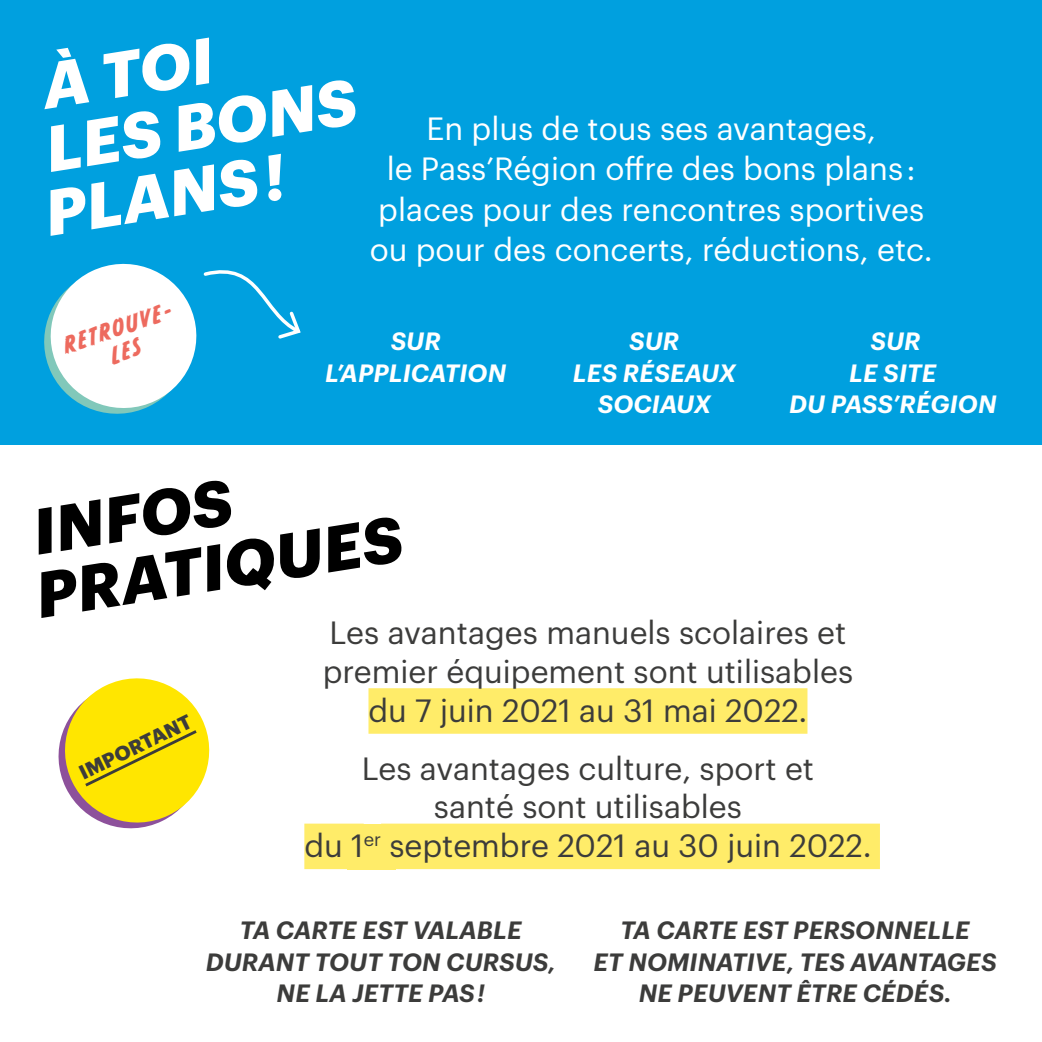
<style>
.page{position:relative;width:1042px;height:1042px;background:#fff}
.page>*{position:absolute;margin:0;border:0;box-sizing:border-box;transform-origin:0 0}
.titre_1{font:italic 700 63px/63px "Graphik";color:#fff}
.titre_1-2{font:italic 700 63px/63px "Graphik";color:#000}
.labeur{font:31.5px/38.5px "Graphik";color:#3c3c3b;text-align:center}
.labeur-2{font:31.5px/40.2px "Graphik";color:#fff;text-align:center}
.labeur-3{font:italic 600 24.5px/31.5px "Graphik";letter-spacing:.005em;color:#3c3c3b;text-align:center}
.labeur-4{font:italic 600 24.5px/31.5px "Graphik";letter-spacing:.005em;color:#fff;text-align:center}
.labeur-5{font:21px/24.5px "CC Monster Mash";color:#ed6a5e;text-align:center}
.labeur-6{font:700 19.95px "Graphik";color:#3c3c3b}
</style>
<div class="page">
<div style="left:347px;top:823px;width:49px;height:46px;background:#ffec69"></div>
<div style="left:0;top:0;width:1042px;height:444px;background:#00a0df"></div>
<div style="left:368px;top:688px;width:439px;height:46px;background:#ffec69"></div>
<div style="left:304px;top:823px;width:60px;height:46px;background:#ffec69"></div>
<div style="left:381px;top:823px;width:499px;height:46px;background:#ffec69"></div>
<svg style="left:58px;top:678px;width:152px;height:151px"></svg>
<svg style="left:44px;top:263px;width:257px;height:151px"></svg>
<p class="titre_1" style="left:20px;top:52px;width:326px;rotate:-9deg">À TOI<br>LES BONS<br>PLANS !</p>
<p class="labeur-2" style="left:370px;top:106px;width:564px">En plus de tous ses avantages,<br>le Pass’Région offre des bons plans : places pour des rencontres sportives ou pour des concerts, réductions, etc.</p>
<p class="labeur-5" style="left:60px;top:335px;width:116px;rotate:-19deg">RETROUVE-<br>LES</p>
<p class="labeur-4" style="left:325px;top:323px;width:183px">SUR<br>L’APPLICATION</p>
<p class="labeur-4" style="left:573px;top:323px;width:164px">SUR<br>LES RÉSEAUX<br>SOCIAUX</p>
<p class="labeur-4" style="left:789px;top:323px;width:209px">SUR<br>LE SITE<br>DU PASS’RÉGION</p>
<p class="titre_1-2" style="left:20px;top:497px;width:372px;rotate:-9deg">INFOS<br>PRATIQUES</p>
<p class="labeur-6" style="left:73px;top:759px;width:124px;rotate:-26deg">IMPORTANT</p>
<p class="labeur" style="left:323px;top:611px;width:532px">Les avantages manuels scolaires et premier équipement sont utilisables du 7 juin 2021 au 31 mai 2022.</p>
<p class="labeur" style="left:304px;top:746px;width:569px">Les avantages culture, sport et<br>santé sont utilisables<br>du 1<sup>er</sup> septembre 2021 au 30 juin 2022.</p>
<p class="labeur-3" style="left:206px;top:912px;width:351px">TA CARTE EST VALABLE<br>DURANT TOUT TON CURSUS,<br>NE LA JETTE PAS !</p>
<p class="labeur-3" style="left:593px;top:912px;width:405px">TA CARTE EST PERSONNELLE<br>ET NOMINATIVE, TES AVANTAGES<br>NE PEUVENT ÊTRE CÉDÉS.</p>
</div>
